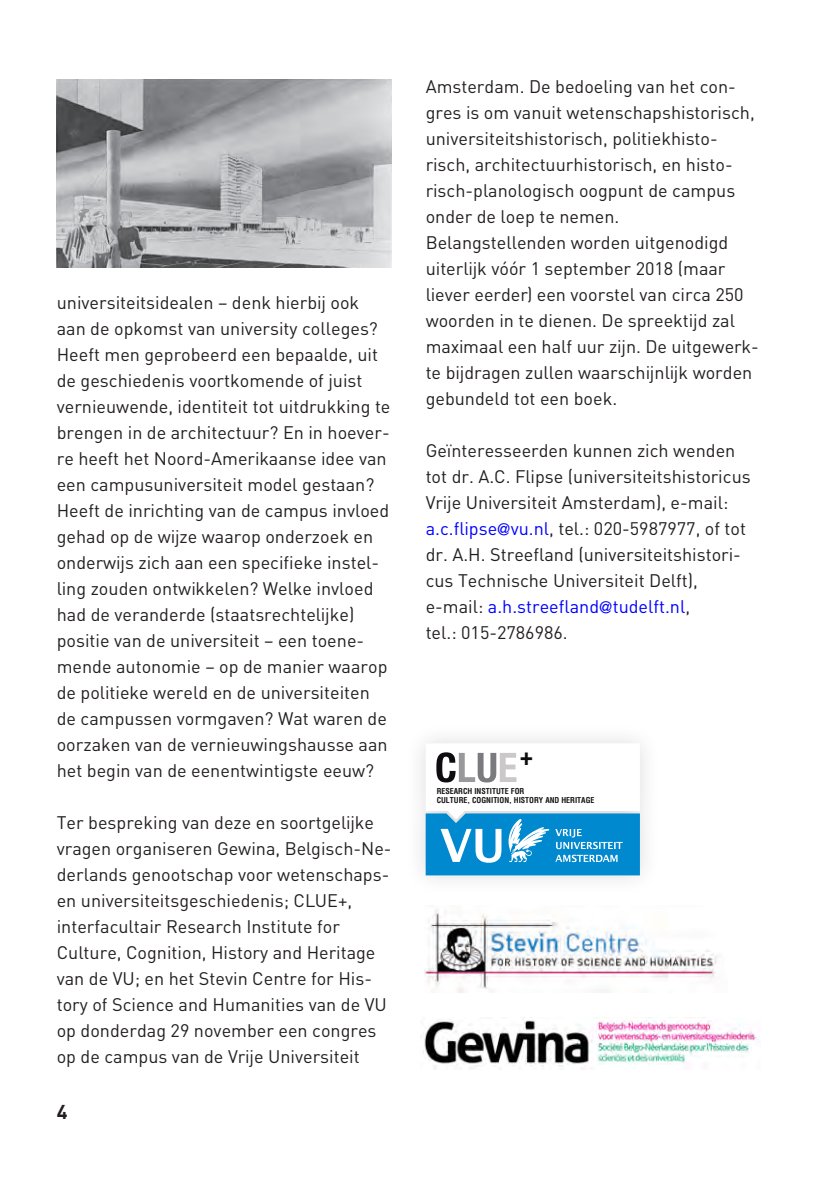
<style>
.page{position:relative;width:840px;height:1191px;background:#fff}
.page>*{position:absolute;margin:0;border:0;box-sizing:border-box;transform-origin:0 0}
.t1{font:700 condensed 25.4px "Helvetica";color:#0f0c10}
.t2{font:700 19.8px "DIN Pro";color:#231f20}
.Platte_tekst{font:18px/26px "DIN Pro";color:#231f20}
.Platte_tekst_insprin{font:18px/26px "DIN Pro";color:#231f20}
.Platte_tekst-2{font:18px "DIN Pro";color:#00f}
.t3{font:700 condensed 8px/9.6px "Helvetica";color:#161416}
.s1{color:#00f}
.s2{color:#231f20}
</style>
<div class="page">
<img style="left:423px;top:1017px;width:335px;height:52px">
<img style="left:424px;top:909px;width:294px;height:83px">
<div style="left:404px;top:722px;width:256px;height:174px;background:#fbfbfb"></div>
<svg style="left:425px;top:752px;width:214px;height:123px"></svg>
<img style="left:57px;top:79px;width:334px;height:188px">
<p class="Platte_tekst_insprin" style="left:57px;top:288px;width:335px">universiteitsidealen – denk hierbij ook aan de opkomst van university colleges?<br>Heeft men geprobeerd een bepaalde, uit de geschiedenis voortkomende of juist vernieuwende, identiteit tot uitdrukking te brengen in de architectuur? En in hoever&shy;re heeft het Noord-Amerikaanse idee van een campusuniversiteit model gestaan?<br>Heeft de inrichting van de campus invloed gehad op de wijze waarop onderzoek en onderwijs zich aan een specifieke instel&shy;ling zouden ontwikkelen? Welke invloed had de veranderde (staatsrechtelijke) positie van de universiteit – een toene&shy;mende autonomie – op de manier waarop de politieke wereld en de universiteiten de campussen vormgaven? Wat waren de oorzaken van de vernieuwingshausse aan het begin van de eenentwintigste eeuw?</p>
<p class="Platte_tekst" style="left:57px;top:808px;width:336px">Ter bespreking van deze en soortgelijke vragen organiseren Gewina, Belgisch-Ne&shy;derlands genootschap voor wetenschaps&shy;en universiteitsgeschiedenis; CLUE+, interfacultair Research Institute for Culture, Cognition, History and Heritage van de VU; en het Stevin Centre for His&shy;tory of Science and Humanities van de VU op donderdag 29 november een congres op de campus van de Vrije Universiteit</p>
<p class="t2" style="left:57px;top:1098px;width:12px">4</p>
<p class="Platte_tekst" style="left:425px;top:72px;width:330px">Amsterdam. De bedoeling van het con&shy;gres is om vanuit wetenschapshistorisch, universiteitshistorisch, politiekhisto&shy;risch, architectuurhistorisch, en histo&shy;risch-planologisch oogpunt de campus onder de loep te nemen.</p>
<p class="Platte_tekst" style="left:425px;top:228px;width:334px">Belangstellenden worden uitgenodigd uiterlijk vóór 1 september 2018 (maar liever eerder) een voorstel van circa 250 woorden in te dienen. De spreektijd zal maximaal een half uur zijn. De uitgewerk&shy;te bijdragen zullen waarschijnlijk worden gebundeld tot een boek.</p>
<p class="Platte_tekst" style="left:425px;top:436px;width:326px">Geïnteresseerden kunnen zich wenden tot dr. A.C. Flipse (universiteitshistoricus</p>
<p class="Platte_tekst" style="left:425px;top:488px;width:322px">Vrije Universiteit Amsterdam), e-mail: <span class="s1">a.c.flipse@vu.nl</span>, tel.: 020-5987977, of tot dr. A.H. Streefland (universiteitshistori&shy;cus Technische Universiteit Delft),</p>
<p class="Platte_tekst-2" style="left:425px;top:592px;width:266px"><span class="s2">e-mail:</span> a.h.streefland@tudelft.nl<span class="s2">,</span></p>
<p class="Platte_tekst" style="left:425px;top:617px;width:143px">tel.: 015-2786986.</p>
<h1 class="t1" style="left:520px;top:739px;width:14px">+</h1>
<p class="t3" style="left:436px;top:785px;width:159px">RESEARCH INSTITUTE FOR<br>CULTURE, COGNITION, HISTORY AND HERITAGE</p>
</div>
